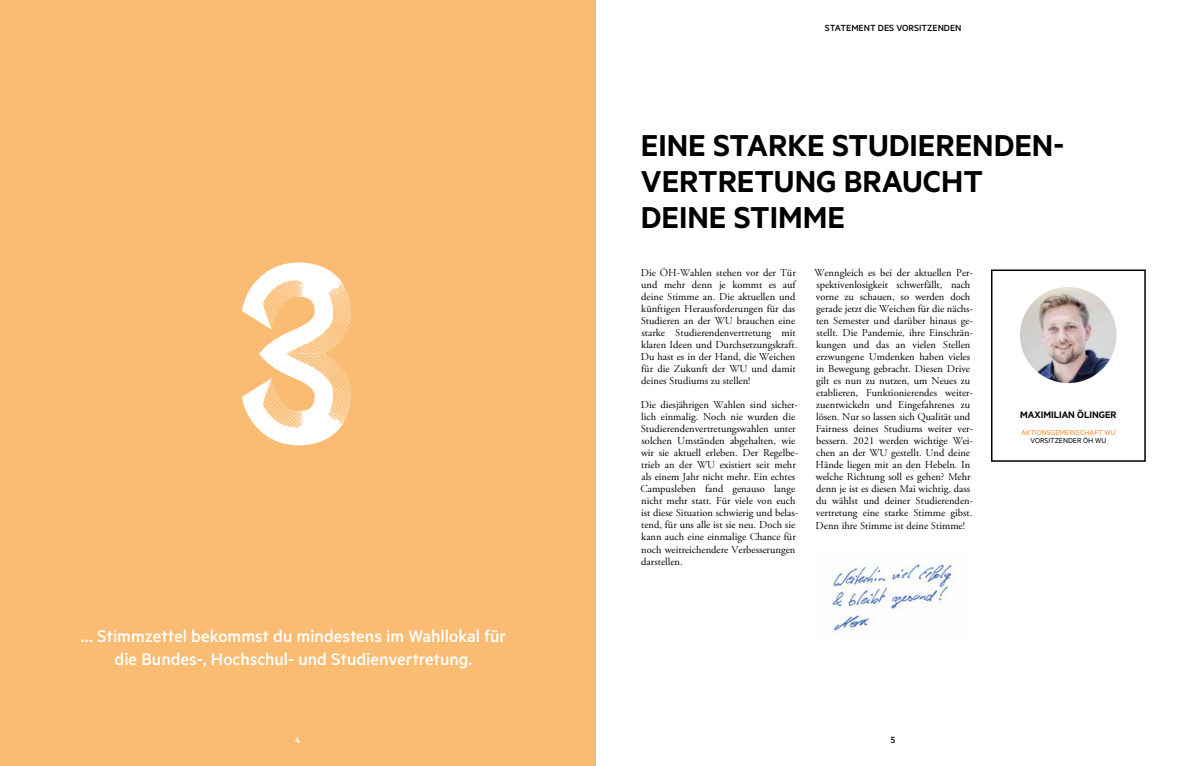
<style>
.page{position:relative;width:1191px;height:766px;background:#fff}
.page>*{position:absolute;margin:0;border:0;box-sizing:border-box;transform-origin:0 0}
.t1{font:600 34px/36px "Metric";color:#000}
.t2{font:500 19px/22.8px "Metric";color:#fff;text-align:center}
.t3{font:600 10.6px "Metric";color:#000}
.t4{font:10.5px/12px "Adobe Garamond Pro";color:#000}
.t5{font:500 10px "Metric";color:#000}
.t6{font:500 10px "Metric";color:#fff}
.t7{font:8px "Metric";color:#f68b1f}
.t8{font:8px "Metric";color:#000}
</style>
<div class="page">
<div style="left:0;top:0;width:595px;height:765px;background:#fabc72"></div>
<div style="left:991px;top:269px;width:154px;height:192px;border:2px solid #000"></div>
<img style="left:1020px;top:287px;width:96px;height:96px;border-radius:48px">
<img style="left:826px;top:563px;width:128px;height:70px">
<svg style="left:242px;top:262px;width:109px;height:184px"></svg>
<h2 class="t2" style="left:81px;top:624px;width:427px">… Stimmzettel bekommst du mindestens im Wahllokal für die Bundes-, Hochschul- und Studienvertretung.</h2>
<p class="t6" style="left:295px;top:733px;width:7px">4</p>
<p class="t5" style="left:825px;top:22px;width:138px">STATEMENT DES VORSITZENDEN</p>
<h1 class="t1" style="left:641px;top:126px;width:425px">EINE STARKE STUDIERENDEN-<br>VERTRETUNG BRAUCHT<br>DEINE STIMME</h1>
<p class="t4" style="left:640px;top:267px;width:158px">Die ÖH-Wahlen stehen vor der Tür und mehr denn je kommt es auf deine Stimme an. Die aktuellen und künftigen Herausforderungen für das Studieren an der WU brauchen eine starke Studierendenvertretung mit klaren Ideen und Durchsetzungskraft.<br>Du hast es in der Hand, die Weichen für die Zukunft der WU und damit deines Studiums zu stellen!</p>
<p class="t4" style="left:640px;top:399px;width:159px">Die diesjährigen Wahlen sind sicher&shy;lich einmalig. Noch nie wurden die Studierendenvertretungswahlen unter solchen Umständen abgehalten, wie wir sie aktuell erleben. Der Regelbe&shy;trieb an der WU existiert seit mehr als einem Jahr nicht mehr. Ein echtes Campusleben fand genauso lange nicht mehr statt. Für viele von euch ist diese Situation schwierig und belas&shy;tend, für uns alle ist sie neu. Doch sie kann auch eine einmalige Chance für noch weitreichendere Verbesserungen darstellen.</p>
<p class="t4" style="left:814px;top:267px;width:160px">Wenngleich es bei der aktuellen Per&shy;spektivenlosigkeit schwerfällt, nach vorne zu schauen, so werden doch gerade jetzt die Weichen für die nächs&shy;ten Semester und darüber hinaus ge&shy;stellt. Die Pandemie, ihre Einschrän&shy;kungen und das an vielen Stellen erzwungene Umdenken haben vieles in Bewegung gebracht. Diesen Drive gilt es nun zu nutzen, um Neues zu etablieren, Funktionierendes weiter&shy;zuentwickeln und Eingefahrenes zu lösen. Nur so lassen sich Qualität und Fairness deines Studiums weiter ver&shy;bessern. 2021 werden wichtige Wei&shy;chen an der WU gestellt. Und deine Hände liegen mit an den Hebeln. In welche Richtung soll es gehen? Mehr denn je ist es diesen Mai wichtig, dass du wählst und deiner Studierenden&shy;vertretung eine starke Stimme gibst.<br>Denn ihre Stimme ist deine Stimme!</p>
<p class="t3" style="left:1020px;top:408px;width:98px">MAXIMILIAN ÖLINGER</p>
<p class="t7" style="left:1021px;top:427px;width:96px">AKTIONSGEMEINSCHAFT WU</p>
<p class="t8" style="left:1030px;top:436px;width:77px">VORSITZENDER ÖH WU</p>
<p class="t5" style="left:891px;top:733px;width:6px">5</p>
</div>
